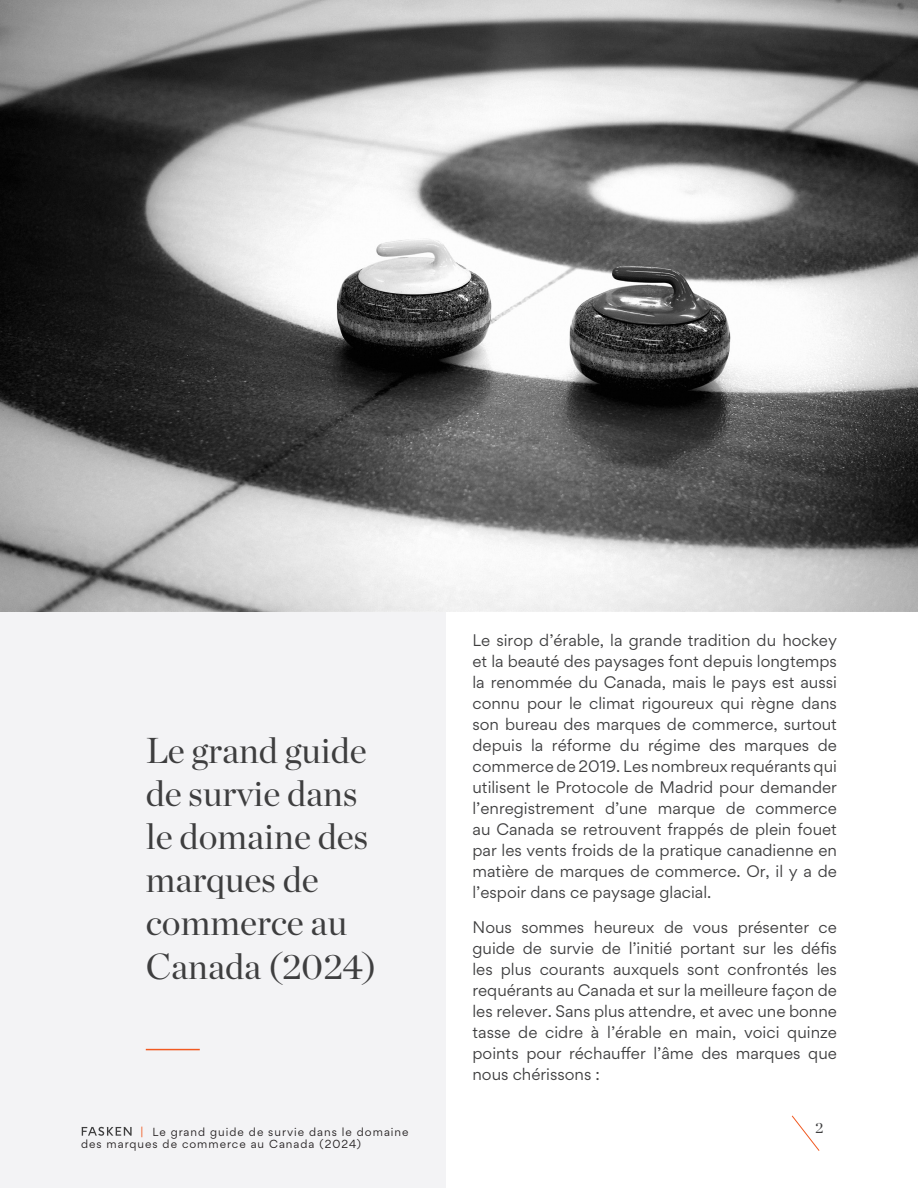
<style>
.page{position:relative;width:918px;height:1188px;background:#fff}
.page>*{position:absolute;margin:0;border:0;box-sizing:border-box;transform-origin:0 0}
.Title_1{font:36px/43.2px "Chronicle Display";color:#3e3e3f}
.Body{font:15px/21px "Gordita";color:#3e3e3f;text-align:justify}
.t1{font:15px "Chronicle Display";color:#3e3e3f}
.Footer_-_Cities{font:10.5px "Gordita";letter-spacing:.095em;color:#231f20}
.s1{color:#f15921}
</style>
<div class="page">
<div style="left:0;top:0;width:446px;height:1188px;background:#f3f3f5"></div>
<hr style="left:146px;top:1049px;width:54px;height:1px;background:#f15921">
<img style="left:0;top:0;width:918px;height:612px">
<svg style="left:791px;top:1115px;width:29px;height:36px"></svg>
<svg style="left:81px;top:1127px;width:51px;height:9px"></svg>
<p class="Title_1" style="left:146px;top:726px;width:232px">Le grand guide de survie dans le domaine des marques de commerce au<br>Canada (2024)</p>
<p class="Body" style="left:472px;top:630px;width:366px">Le sirop d’érable, la grande tradition du hockey et la beauté des paysages font depuis longtemps la renommée du Canada, mais le pays est aussi connu pour le climat rigoureux qui règne dans son bureau des marques de commerce, surtout depuis la réforme du régime des marques de commerce de 2019. Les nombreux requérants qui utilisent le Protocole de Madrid pour demander l’enregistrement d’une marque de commerce au Canada se retrouvent frappés de plein fouet par les vents froids de la pratique canadienne en matière de marques de commerce. Or, il y a de l’espoir dans ce paysage glacial.</p>
<p class="Body" style="left:472px;top:916px;width:366px">Nous sommes heureux de vous présenter ce guide de survie de l’initié portant sur les défis les plus courants auxquels sont confrontés les requérants au Canada et sur la meilleure façon de les relever. Sans plus attendre, et avec une bonne tasse de cidre à l’érable en main, voici quinze points pour réchauffer l’âme des marques que nous chérissons :</p>
<p class="Footer_-_Cities" style="left:141px;top:1124px;width:270px"><span class="s1">|</span> Le grand guide de survie dans le domaine</p>
<p class="t1" style="left:815px;top:1116px;width:10px">2</p>
<p class="Footer_-_Cities" style="left:81px;top:1136px;width:281px">des marques de commerce au Canada (2024)</p>
</div>
